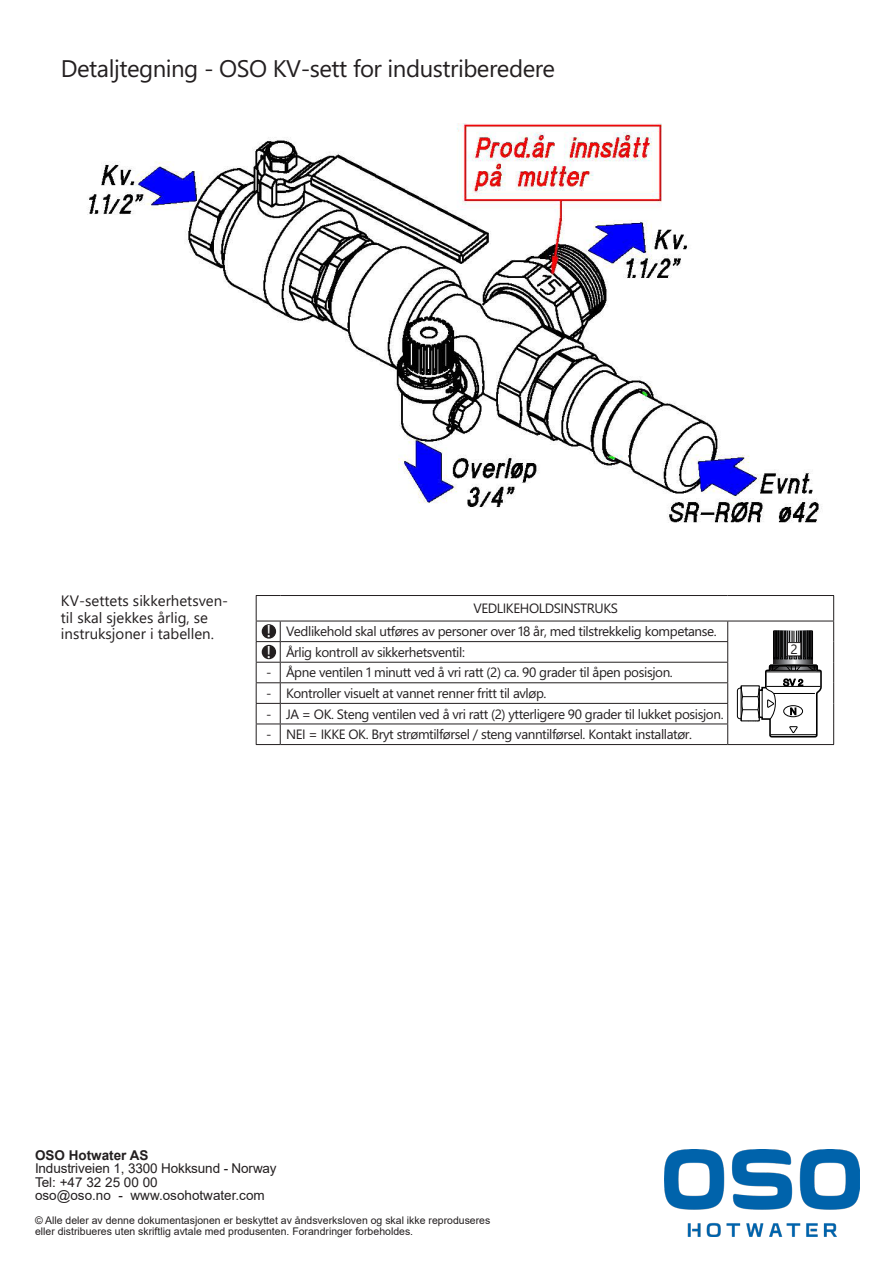
<style>
.page{position:relative;width:893px;height:1263px;background:#fff}
.page>*{position:absolute;margin:0;border:0;box-sizing:border-box;transform-origin:0 0}
.t1{font:24px "Segoe WP";letter-spacing:-.02em;color:#231f20}
.t2{font:15px/16.5px "Segoe UI";color:#231f20}
.t3{font:13.5px/23.1px "Segoe WP";letter-spacing:-.03em;color:#231f20}
.t4{font:13.5px/13.5px "Arial";letter-spacing:-.01em;color:#231f20}
.t5{font:700 13.5px "Arial";color:#231f20}
.t6{font:10.5px/10.5px "Arial";color:#231f20}
.s1{font-family:"Myriad Pro";font-size:17.85px;color:#fff}
</style>
<div class="page">
<img style="left:87px;top:124px;width:735px;height:399px">
<div style="left:712px;top:139px;width:122px;height:69px;background:#fff"></div>
<hr style="left:280px;top:595px;width:448px;height:1px;background:#231f20">
<hr style="left:728px;top:595px;width:106px;height:1px;background:#231f20">
<hr style="left:280px;top:621px;width:448px;height:1px;background:#231f20">
<hr style="left:728px;top:621px;width:106px;height:1px;background:#231f20">
<hr style="left:280px;top:641px;width:448px;height:1px;background:#231f20">
<hr style="left:280px;top:662px;width:448px;height:1px;background:#231f20">
<hr style="left:280px;top:682px;width:448px;height:1px;background:#231f20">
<hr style="left:280px;top:703px;width:448px;height:1px;background:#231f20">
<hr style="left:280px;top:724px;width:448px;height:1px;background:#231f20">
<svg style="left:727px;top:621px;width:1px;height:123px"></svg>
<svg style="left:833px;top:596px;width:1px;height:148px"></svg>
<svg style="left:256px;top:595px;width:25px;height:150px"></svg>
<hr style="left:280px;top:744px;width:448px;height:1px;background:#231f20">
<hr style="left:728px;top:744px;width:106px;height:1px;background:#231f20">
<div style="left:262px;top:625px;width:13px;height:13px;background:#231f20;border-radius:50%"></div>
<div style="left:262px;top:624px;width:14px;height:14px;border:1px solid #231f20;border-radius:50%"></div>
<div style="left:262px;top:645px;width:13px;height:13px;background:#231f20;border-radius:50%"></div>
<div style="left:262px;top:645px;width:14px;height:14px;border:1px solid #231f20;border-radius:50%"></div>
<div style="left:737px;top:688px;width:9px;height:31px;border:1px solid #000;border-radius:3px"></div>
<svg style="left:740px;top:630px;width:82px;height:108px"></svg>
<div style="left:787px;top:642px;width:14px;height:14px;background:#fff"></div>
<div style="left:787px;top:642px;width:14px;height:14px;border:1px solid #231f20"></div>
<img style="left:664px;top:1150px;width:196px;height:87px">
<h1 class="t1" style="left:61px;top:53px;width:496px">Detaljtegning - OSO KV-sett for industriberedere</h1>
<p class="t2" style="left:61px;top:591px;width:169px">KV-settets sikkerhetsven&shy;til skal sjekkes årlig, se instruksjoner i tabellen.</p>
<p class="t3" style="left:267px;top:597px;width:451px;text-indent:206px">VEDLIKEHOLDSINSTRUKS<br><span class="s1">!</span> Vedlikehold skal utføres av personer over 18 år, med tilstrekkelig kompetanse.</p>
<p class="t3" style="left:267px;top:640px;width:200px"><span class="s1">!</span> Årlig kontroll av sikkerhetsventil:</p>
<p class="t3" style="left:266px;top:661px;width:408px">- Åpne ventilen 1 minutt ved å vri ratt (2) ca. 90 grader til åpen posisjon.</p>
<p class="t3" style="left:266px;top:681px;width:282px">- Kontroller visuelt at vannet renner fritt til avløp.</p>
<p class="t3" style="left:266px;top:702px;width:459px">- JA = OK. Steng ventilen ved å vri ratt (2) ytterligere 90 grader til lukket posisjon.</p>
<p class="t3" style="left:266px;top:723px;width:427px">- NEI = IKKE OK. Bryt strømtilførsel / steng vanntilførsel. Kontakt installatør.</p>
<p class="t3" style="left:790px;top:638px;width:9px">2</p>
<p class="t5" style="left:35px;top:1145px;width:115px">OSO Hotwater AS</p>
<p class="t4" style="left:35px;top:1161px;width:243px">Industriveien 1, 3300 Hokksund - Norway<br>Tel: +47 32 25 00 00<br>oso@oso.no - www.osohotwater.com</p>
<p class="t6" style="left:35px;top:1215px;width:457px">© Alle deler av denne dokumentasjonen er beskyttet av åndsverksloven og skal ikke reproduseres eller distribueres uten skriftlig avtale med produsenten. Forandringer forbeholdes.</p>
</div>
